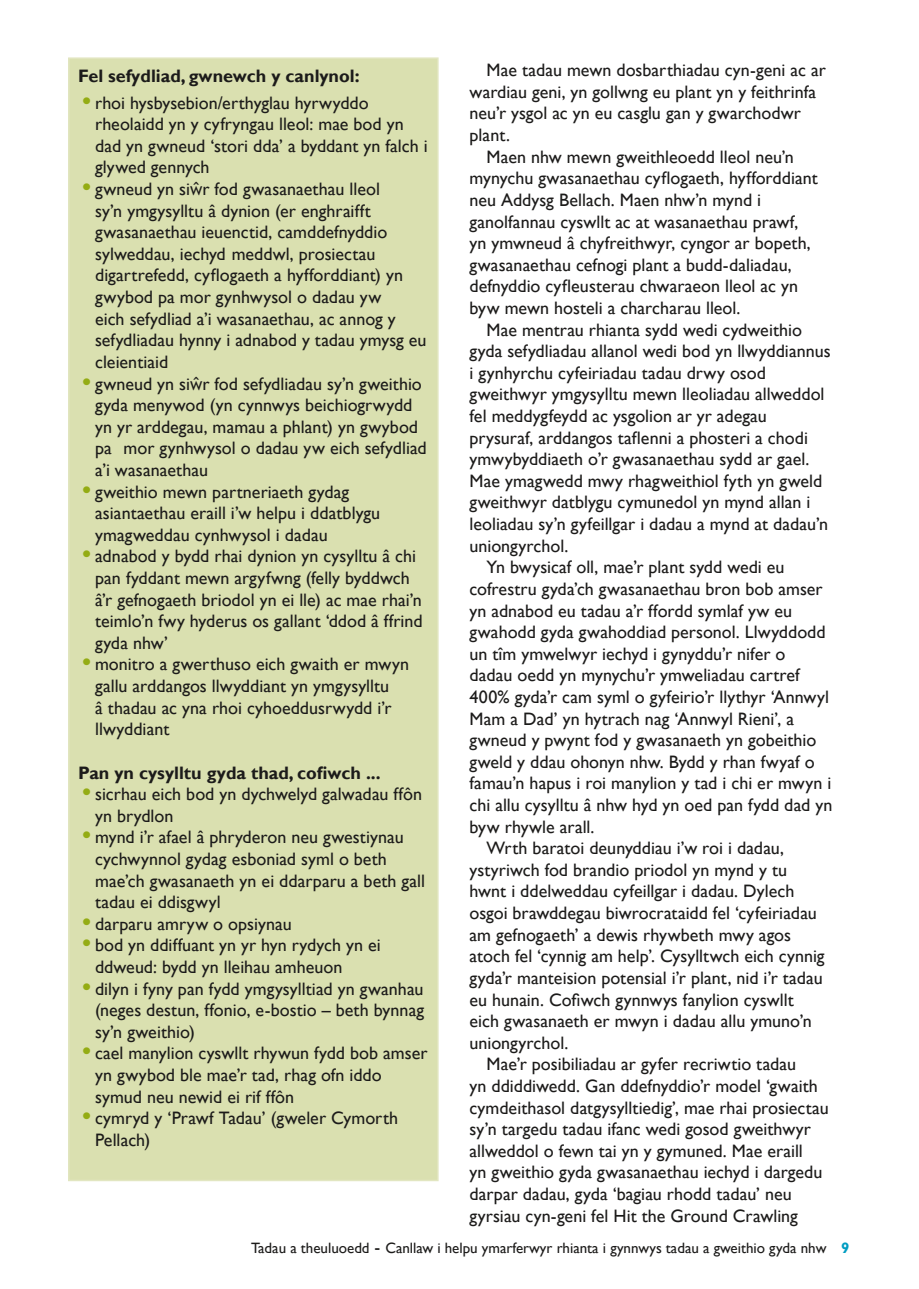
<style>
.page{position:relative;width:919px;height:1289px;background:#fff}
.page>*{position:absolute;margin:0;border:0;box-sizing:border-box;transform-origin:0 0}
.t1{font:18px/21.6px "Gill Sans";color:#1c1b1a}
.t2{font:700 18px "Gill Sans";color:#1c1b1a}
.t3{font:15px "Gill Sans";color:#1c1b1a}
.s1{font-weight:700;font-size:24px;color:#94ac14}
.s2{font-family:"Trebuchet MS";font-size:16.5px}
.s3{font-size:18px}
.s4{font-weight:700;color:#009dc2}
</style>
<div class="page">
<div style="left:69px;top:58px;width:369px;height:1122px;background:#dae0b0"></div>
<div style="left:68px;top:57px;width:370px;height:1124px;border:2px solid #e2e6c1"></div>
<p class="t2" style="left:78px;top:65px;width:283px">Fel sefydliad, gwnewch y canlynol:</p>
<p class="t1" style="left:95px;top:92px;width:334px;text-indent:-13px"><span class="s1">•</span> rhoi hysbysebion/erthyglau hyrwyddo rheolaidd yn y cyfryngau lleol: mae bod yn dad yn gwneud ‘stori dda’ a byddant yn falch i glywed gennych</p>
<p class="t1" style="left:95px;top:178px;width:333px;text-indent:-13px"><span class="s1">•</span> gwneud yn si<span class="s2">ŵ</span>r fod gwasanaethau lleol<br>sy’n ymgysylltu â dynion (er enghraifft gwasanaethau ieuenctid, camddefnyddio sylweddau, iechyd meddwl, prosiectau digartrefedd, cyflogaeth a hyfforddiant) yn gwybod pa mor gynhwysol o dadau yw<br>eich sefydliad a’i wasanaethau, ac annog y sefydliadau hynny i adnabod y tadau ymysg eu cleientiaid</p>
<p class="t1" style="left:95px;top:373px;width:333px;text-indent:-13px"><span class="s1">•</span> gwneud yn si<span class="s2">ŵ</span>r fod sefydliadau sy’n gweithio gyda menywod (yn cynnwys beichiogrwydd yn yr arddegau, mamau a phlant) yn gwybod pa mor gynhwysol o dadau yw eich sefydliad a’i wasanaethau</p>
<p class="t1" style="left:95px;top:481px;width:286px;text-indent:-13px"><span class="s1">•</span> gweithio mewn partneriaeth gydag asiantaethau eraill i’w helpu i ddatblygu ymagweddau cynhwysol i dadau</p>
<p class="t1" style="left:95px;top:546px;width:329px;text-indent:-13px"><span class="s1">•</span> adnabod y bydd rhai dynion yn cysylltu â chi pan fyddant mewn argyfwng (felly byddwch â’r gefnogaeth briodol yn ei lle) ac mae rhai’n teimlo’n fwy hyderus os gallant ‘ddod â ffrind gyda nhw’</p>
<p class="t1" style="left:95px;top:654px;width:315px;text-indent:-13px"><span class="s1">•</span> monitro a gwerthuso eich gwaith er mwyn gallu arddangos llwyddiant yn ymgysylltu<br>â thadau ac yna rhoi cyhoeddusrwydd i’r llwyddiant</p>
<p class="t2" style="left:78px;top:761px;width:304px">Pan yn cysylltu gyda thad, cofiwch ...</p>
<p class="t1" style="left:95px;top:783px;width:328px;text-indent:-13px"><span class="s1">•</span> sicrhau eich bod yn dychwelyd galwadau ffôn yn brydlon</p>
<p class="t1" style="left:95px;top:826px;width:331px;text-indent:-13px"><span class="s1">•</span> mynd i’r afael â phryderon neu gwestiynau cychwynnol gydag esboniad syml o beth mae’ch gwasanaeth yn ei ddarparu a beth gall tadau ei ddisgwyl</p>
<p class="t1" style="left:82px;top:913px;width:211px"><span class="s1">•</span> darparu amryw o opsiynau</p>
<p class="t1" style="left:95px;top:934px;width:287px;text-indent:-13px"><span class="s1">•</span> bod yn ddiffuant yn yr hyn rydych yn ei ddweud: bydd yn lleihau amheuon</p>
<p class="t1" style="left:95px;top:978px;width:330px;text-align:justify;text-indent:-13px"><span class="s1">•</span> dilyn i fyny pan fydd ymgysylltiad yn gwanhau (neges destun, ffonio, e-bostio – beth bynnag sy’n gweithio)</p>
<p class="t1" style="left:95px;top:1042px;width:334px;text-indent:-13px"><span class="s1">•</span> cael manylion cyswllt rhywun fydd bob amser yn gwybod ble mae’r tad, rhag ofn iddo symud neu newid ei rif ffôn</p>
<p class="t1" style="left:95px;top:1107px;width:304px;text-indent:-13px"><span class="s1">•</span> cymryd y ‘Prawf Tadau’ (gweler Cymorth<br>Pellach)</p>
<p class="t1" style="left:486px;top:60px;width:341px">Mae tadau mewn dosbarthiadau cyn-geni ac ar</p>
<p class="t1" style="left:469px;top:81px;width:348px">wardiau geni, yn gollwng eu plant yn y feithrinfa</p>
<p class="t1" style="left:469px;top:103px;width:333px">neu’r ysgol ac yn eu casglu gan y gwarchodwr</p>
<p class="t1" style="left:469px;top:124px;width:42px">plant.</p>
<p class="t1" style="left:486px;top:146px;width:309px">Maen nhw mewn gweithleoedd lleol neu’n</p>
<p class="t1" style="left:469px;top:168px;width:350px">mynychu gwasanaethau cyflogaeth, hyfforddiant</p>
<p class="t1" style="left:469px;top:189px;width:293px">neu Addysg Bellach. Maen nhw’n mynd i</p>
<p class="t1" style="left:469px;top:211px;width:330px">ganolfannau cyswllt ac at wasanaethau prawf,</p>
<p class="t1" style="left:469px;top:232px;width:343px">yn ymwneud â chyfreithwyr, cyngor ar bopeth,</p>
<p class="t1" style="left:469px;top:254px;width:324px">gwasanaethau cefnogi plant a budd-daliadau,</p>
<p class="t1" style="left:469px;top:276px;width:330px">defnyddio cyfleusterau chwaraeon lleol ac yn</p>
<p class="t1" style="left:469px;top:297px;width:272px">byw mewn hosteli a charcharau lleol.</p>
<p class="t1" style="left:486px;top:319px;width:317px">Mae mentrau rhianta sydd wedi cydweithio</p>
<p class="t1" style="left:469px;top:340px;width:363px">gyda sefydliadau allanol wedi bod yn llwyddiannus</p>
<p class="t1" style="left:469px;top:362px;width:298px">i gynhyrchu cyfeiriadau tadau drwy osod</p>
<p class="t1" style="left:469px;top:384px;width:356px">gweithwyr ymgysylltu mewn lleoliadau allweddol</p>
<p class="t1" style="left:469px;top:405px;width:299px">fel meddygfeydd ac ysgolion ar yr adegau</p>
<p class="t1" style="left:469px;top:427px;width:340px">prysuraf, arddangos taflenni a phosteri a chodi</p>
<p class="t1" style="left:469px;top:448px;width:341px">ymwybyddiaeth o’r gwasanaethau sydd ar gael.</p>
<p class="t1" style="left:469px;top:470px;width:354px">Mae ymagwedd mwy rhagweithiol fyth yn gweld</p>
<p class="t1" style="left:469px;top:492px;width:342px">gweithwyr datblygu cymunedol yn mynd allan i</p>
<p class="t1" style="left:469px;top:513px;width:360px">leoliadau sy’n gyfeillgar i dadau a mynd at dadau’n</p>
<p class="t1" style="left:469px;top:535px;width:100px">uniongyrchol.</p>
<p class="t1" style="left:486px;top:556px;width:299px">Yn bwysicaf oll, mae’r plant sydd wedi eu</p>
<p class="t1" style="left:469px;top:578px;width:355px">cofrestru gyda’ch gwasanaethau bron bob amser</p>
<p class="t1" style="left:469px;top:600px;width:324px">yn adnabod eu tadau a’r ffordd symlaf yw eu</p>
<p class="t1" style="left:469px;top:621px;width:357px">gwahodd gyda gwahoddiad personol. Llwyddodd</p>
<p class="t1" style="left:469px;top:643px;width:317px">un tîm ymwelwyr iechyd i gynyddu’r nifer o</p>
<p class="t1" style="left:469px;top:664px;width:332px">dadau oedd yn mynychu’r ymweliadau cartref</p>
<p class="t1" style="left:469px;top:686px;width:361px">400% gyda’r cam syml o gyfeirio’r llythyr ‘Annwyl</p>
<p class="t1" style="left:469px;top:708px;width:326px">Mam a Dad’ yn hytrach nag ‘Annwyl Rieni’, a</p>
<p class="t1" style="left:469px;top:729px;width:348px">gwneud y pwynt fod y gwasanaeth yn gobeithio</p>
<p class="t1" style="left:469px;top:751px;width:347px">gweld y ddau ohonyn nhw. Bydd y rhan fwyaf o</p>
<p class="t1" style="left:469px;top:772px;width:363px">famau’n hapus i roi manylion y tad i chi er mwyn i</p>
<p class="t1" style="left:469px;top:794px;width:364px">chi allu cysylltu â nhw hyd yn oed pan fydd dad yn</p>
<p class="t1" style="left:469px;top:816px;width:127px">byw rhywle arall.</p>
<p class="t1" style="left:486px;top:837px;width:299px">Wrth baratoi deunyddiau i’w roi i dadau,</p>
<p class="t1" style="left:469px;top:859px;width:319px">ystyriwch fod brandio priodol yn mynd y tu</p>
<p class="t1" style="left:469px;top:880px;width:326px">hwnt i ddelweddau cyfeillgar i dadau. Dylech</p>
<p class="t1" style="left:469px;top:902px;width:349px">osgoi brawddegau biwrocrataidd fel ‘cyfeiriadau</p>
<p class="t1" style="left:469px;top:924px;width:323px">am gefnogaeth’ a dewis rhywbeth mwy agos</p>
<p class="t1" style="left:469px;top:945px;width:356px">atoch fel ‘cynnig am help’. Cysylltwch eich cynnig</p>
<p class="t1" style="left:469px;top:967px;width:355px">gyda’r manteision potensial i’r plant, nid i’r tadau</p>
<p class="t1" style="left:469px;top:988px;width:326px">eu hunain. Cofiwch gynnwys fanylion cyswllt</p>
<p class="t1" style="left:469px;top:1010px;width:344px">eich gwasanaeth er mwyn i dadau allu ymuno’n</p>
<p class="t1" style="left:469px;top:1032px;width:100px">uniongyrchol.</p>
<p class="t1" style="left:486px;top:1053px;width:311px">Mae’r posibiliadau ar gyfer recriwtio tadau</p>
<p class="t1" style="left:469px;top:1075px;width:350px">yn ddiddiwedd. Gan ddefnyddio’r model ‘gwaith</p>
<p class="t1" style="left:469px;top:1096px;width:361px">cymdeithasol datgysylltiedig’, mae rhai prosiectau</p>
<p class="t1" style="left:469px;top:1118px;width:343px">sy’n targedu tadau ifanc wedi gosod gweithwyr</p>
<p class="t1" style="left:469px;top:1140px;width:335px">allweddol o fewn tai yn y gymuned. Mae eraill</p>
<p class="t1" style="left:469px;top:1161px;width:354px">yn gweithio gyda gwasanaethau iechyd i dargedu</p>
<p class="t1" style="left:469px;top:1183px;width:324px">darpar dadau, gyda ‘bagiau rhodd tadau’ neu</p>
<p class="t1" style="left:469px;top:1204px;width:330px">gyrsiau cyn-geni fel Hit the Ground Crawling</p>
<p class="t3" style="left:251px;top:1239px;width:600px">Tadau a theuluoedd <span class="s3">-</span> Canllaw i helpu ymarferwyr rhianta i gynnwys tadau a gweithio gyda nhw <span class="s4">9</span></p>
</div>
